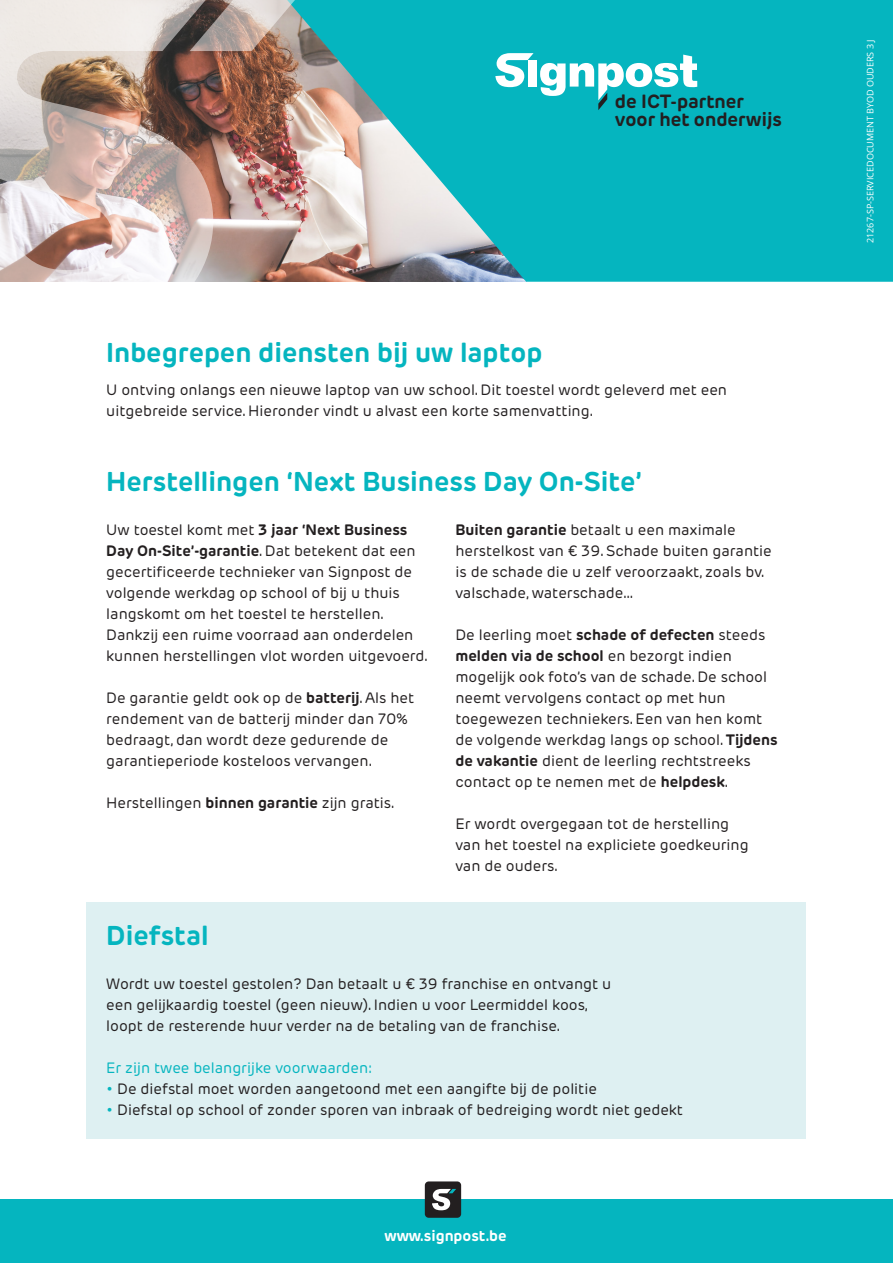
<style>
.page{position:relative;width:893px;height:1263px;background:#fff}
.page>*{position:absolute;margin:0;border:0;box-sizing:border-box;transform-origin:0 0}
.t1{font:700 27px "Rubrik Edge New";color:#05b5bf}
.t2{font:700 18.9px/17.5px "Rubrik Edge New";color:#231f20}
.t3{font:15px/21px "Rubrik Edge New";color:#231f20}
.t4{font:700 15px "Rubrik Edge New";color:#231f20}
.t5{font:15px "Rubrik Edge New";color:#05b5bf}
.t6{font:700 15px "Rubrik Edge New";color:#fff}
.t7{font:9px "Open Sans";color:#fff}
.s1{font-weight:400}
.s2{font-weight:700}
.s3{color:#05b5bf}
</style>
<div class="page">
<div style="left:86px;top:902px;width:720px;height:237px;background:#def0f2"></div>
<img style="left:225px;top:51px;width:62px;height:231px">
<svg style="left:287px;top:0;width:606px;height:282px;background:#2eb6bd"></svg>
<div style="left:0;top:1199px;width:893px;height:64px;background:#05b5bf"></div>
<div style="left:425px;top:1181px;width:36px;height:37px;background:#231f20;border-radius:4px"></div>
<svg style="left:432px;top:1189px;width:24px;height:21px"></svg>
<img style="left:0;top:0;width:225px;height:282px">
<svg style="left:190px;top:0;width:124px;height:51px;background:#9d9992"></svg>
<svg style="left:495px;top:53px;width:38px;height:34px"></svg>
<div style="left:528px;top:60px;width:9px;height:27px;background:#fff"></div>
<svg style="left:540px;top:55px;width:157px;height:55px"></svg>
<p class="t2" style="left:615px;top:93px;width:168px">de ICT-partner voor het onderwijs</p>
<p class="t1" style="left:106px;top:336px;width:438px">Inbegrepen diensten bij uw laptop</p>
<p class="t3" style="left:106px;top:380px;width:622px">U ontving onlangs een nieuwe laptop van uw school. Dit toestel wordt geleverd met een uitgebreide service. Hieronder vindt u alvast een korte samenvatting.</p>
<p class="t1" style="left:106px;top:465px;width:537px">Herstellingen ‘Next Business Day On-Site’</p>
<p class="t4" style="left:106px;top:520px;width:303px"><span class="s1">Uw toestel komt met</span> 3 jaar ‘Next Business</p>
<p class="t3" style="left:106px;top:540px;width:311px"><span class="s2">Day On-Site’-garantie</span>. Dat betekent dat een gecertificeerde technieker van Signpost de volgende werkdag op school of bij u thuis langskomt om het toestel te herstellen.</p>
<p class="t3" style="left:106px;top:624px;width:323px">Dankzij een ruime voorraad aan onderdelen kunnen herstellingen vlot worden uitgevoerd.</p>
<p class="t3" style="left:106px;top:687px;width:309px">De garantie geldt ook op de <span class="s2">batterij</span>. Als het rendement van de batterij minder dan 70%</p>
<p class="t3" style="left:106px;top:729px;width:284px">bedraagt, dan wordt deze gedurende de</p>
<p class="t3" style="left:106px;top:750px;width:267px">garantieperiode kosteloos vervangen.</p>
<p class="t3" style="left:106px;top:792px;width:290px">Herstellingen <span class="s2">binnen garantie</span> zijn gratis.</p>
<p class="t1" style="left:106px;top:919px;width:104px">Diefstal</p>
<p class="t3" style="left:455px;top:519px;width:282px"><span class="s2">Buiten garantie</span> betaalt u een maximale</p>
<p class="t3" style="left:455px;top:540px;width:318px">herstelkost van € 39. Schade buiten garantie is de schade die u zelf veroorzaakt, zoals bv. valschade, waterschade…</p>
<p class="t3" style="left:455px;top:624px;width:311px">De leerling moet <span class="s2">schade of defecten</span> steeds <span class="s2">melden via de school</span> en bezorgt indien</p>
<p class="t3" style="left:455px;top:666px;width:313px">mogelijk ook foto’s van de schade. De school neemt vervolgens contact op met hun</p>
<p class="t3" style="left:455px;top:708px;width:308px">toegewezen techniekers. Een van hen komt</p>
<p class="t3" style="left:455px;top:729px;width:324px">de volgende werkdag langs op school. <span class="s2">Tijdens de vakantie</span> dient de leerling rechtstreeks</p>
<p class="t3" style="left:455px;top:771px;width:274px">contact op te nemen met de <span class="s2">helpdesk</span>.</p>
<p class="t3" style="left:455px;top:813px;width:275px">Er wordt overgegaan tot de herstelling</p>
<p class="t3" style="left:455px;top:834px;width:295px">van het toestel na expliciete goedkeuring</p>
<p class="t3" style="left:455px;top:855px;width:104px">van de ouders.</p>
<p class="t3" style="left:106px;top:973px;width:506px">Wordt uw toestel gestolen? Dan betaalt u € 39 franchise en ontvangt u</p>
<p class="t3" style="left:106px;top:994px;width:483px">een gelijkaardig toestel (geen nieuw). Indien u voor Leermiddel koos,</p>
<p class="t3" style="left:106px;top:1015px;width:455px">loopt de resterende huur verder na de betaling van de franchise.</p>
<p class="t5" style="left:106px;top:1058px;width:268px">Er zijn twee belangrijke voorwaarden:</p>
<p class="t3" style="left:106px;top:1078px;width:492px"><span class="s3">•</span> De diefstal moet worden aangetoond met een aangifte bij de politie</p>
<p class="t3" style="left:106px;top:1099px;width:578px"><span class="s3">•</span> Diefstal op school of zonder sporen van inbraak of bedreiging wordt niet gedekt</p>
<p class="t6" style="left:384px;top:1226px;width:124px">www.signpost.be</p>
<p class="t7" style="left:864px;top:243px;width:206px;rotate:-90deg">21267-SP-SERVICEDOCUMENT BYOD OUDERS 3 J</p>
</div>
